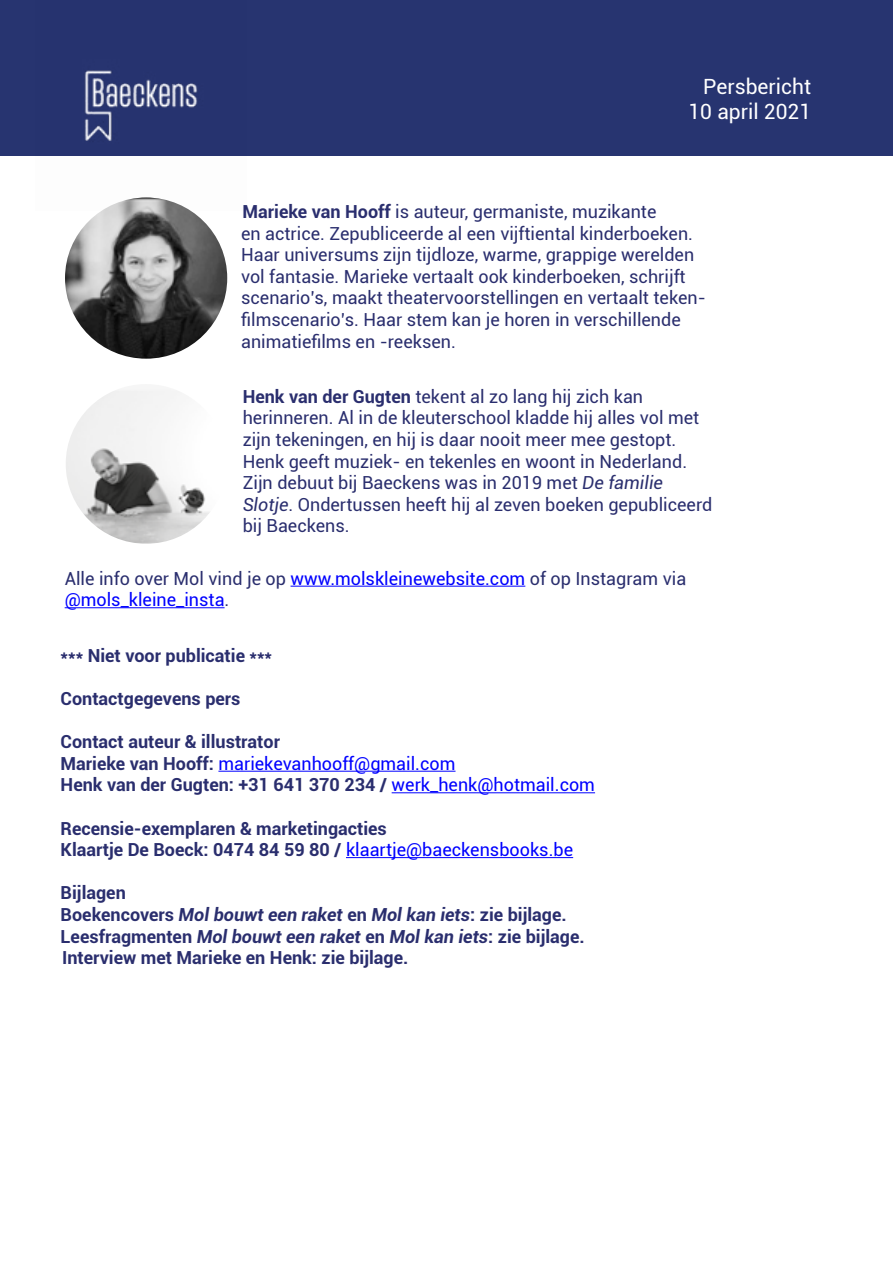
<style>
.page{position:relative;width:893px;height:1263px;background:#fff}
.page>*{position:absolute;margin:0;border:0;box-sizing:border-box;transform-origin:0 0}
.t1{font:24px/28.8px "Minion Pro";color:#fff;text-align:right}
.t2{font:21px/25.2px "Roboto";color:#fff;text-align:right}
.t3{font:18px/21.6px "Roboto";color:#2a2e6e}
.t4{font:700 18px/21.6px "Roboto";color:#2a2e6e}
.t5{font:18px/21.6px "Roboto";color:#00f}
.s1{font-weight:700}
.s2{font-style:italic}
.s3{color:#2a2e6e}
.s4{font-weight:400;color:#00f}
</style>
<div class="page">
<img style="left:36px;top:155px;width:211px;height:1px">
<div style="left:0;top:0;width:893px;height:155px;background:#273470"></div>
<img style="left:65px;top:197px;width:162px;height:162px">
<img style="left:66px;top:390px;width:144px;height:154px">
<hr style="left:291px;top:586px;width:234px;height:1px;background:#00f">
<hr style="left:65px;top:607px;width:160px;height:1px;background:#00f">
<hr style="left:218px;top:771px;width:237px;height:1px;background:#00f">
<hr style="left:392px;top:792px;width:203px;height:1px;background:#00f">
<hr style="left:346px;top:857px;width:227px;height:1px;background:#00f">
<h1 class="t1" style="left:687px;top:72px;width:127px">Persbericht<br>1 maart 2021</h1>
<p class="t2" style="left:688px;top:73px;width:124px">Persbericht<br>10 april 2021</p>
<p class="t3" style="left:241px;top:200px;width:466px"><span class="s1">Marieke van Hooff</span> is auteur, germaniste, muzikante<br>en actrice. Zepubliceerde al een vijftiental kinderboeken.<br>Haar universums zijn tijdloze, warme, grappige werelden vol fantasie. Marieke vertaalt ook kinderboeken, schrijft scenario’s, maakt theatervoorstellingen en vertaalt teken&shy;filmscenario’s. Haar stem kan je horen in verschillende animatiefilms en -reeksen.</p>
<p class="t3" style="left:243px;top:385px;width:471px"><span class="s1">Henk van der Gugten</span> tekent al zo lang hij zich kan herinneren. Al in de kleuterschool kladde hij alles vol met zijn tekeningen, en hij is daar nooit meer mee gestopt.<br>Henk geeft muziek- en tekenles en woont in Nederland.<br>Zijn debuut bij Baeckens was in 2019 met <span class="s2">De familie Slotje</span>. Ondertussen heeft hij al zeven boeken gepubliceerd bij Baeckens.</p>
<p class="t5" style="left:65px;top:567px;width:623px"><span class="s3">Alle info over Mol vind je op</span> www.molskleinewebsite.com <span class="s3">of op Instagram via </span>@mols_kleine_insta<span class="s3">.</span></p>
<p class="t4" style="left:61px;top:644px;width:213px">*** Niet voor publicatie ***</p>
<p class="t4" style="left:61px;top:687px;width:181px">Contactgegevens pers</p>
<p class="t4" style="left:61px;top:730px;width:536px">Contact auteur &amp; illustrator<br>Marieke van Hooff: <span class="s4">mariekevanhooff@gmail.com<br></span>Henk van der Gugten: +31 641 370 234 / <span class="s4">werk_henk@hotmail.com</span></p>
<p class="t4" style="left:61px;top:817px;width:514px">Recensie-exemplaren &amp; marketingacties<br>Klaartje De Boeck: 0474 84 59 80 / <span class="s4">klaartje@baeckensbooks.be</span></p>
<p class="t4" style="left:61px;top:881px;width:526px">Bijlagen<br>Boekencovers <span class="s2">Mol bouwt een raket</span> en <span class="s2">Mol kan iets</span>: zie bijlage.<br>Leesfragmenten <span class="s2">Mol bouwt een raket</span> en <span class="s2">Mol kan iets</span>: zie bijlage.<br>Interview met Marieke en Henk: zie bijlage.</p>
</div>
